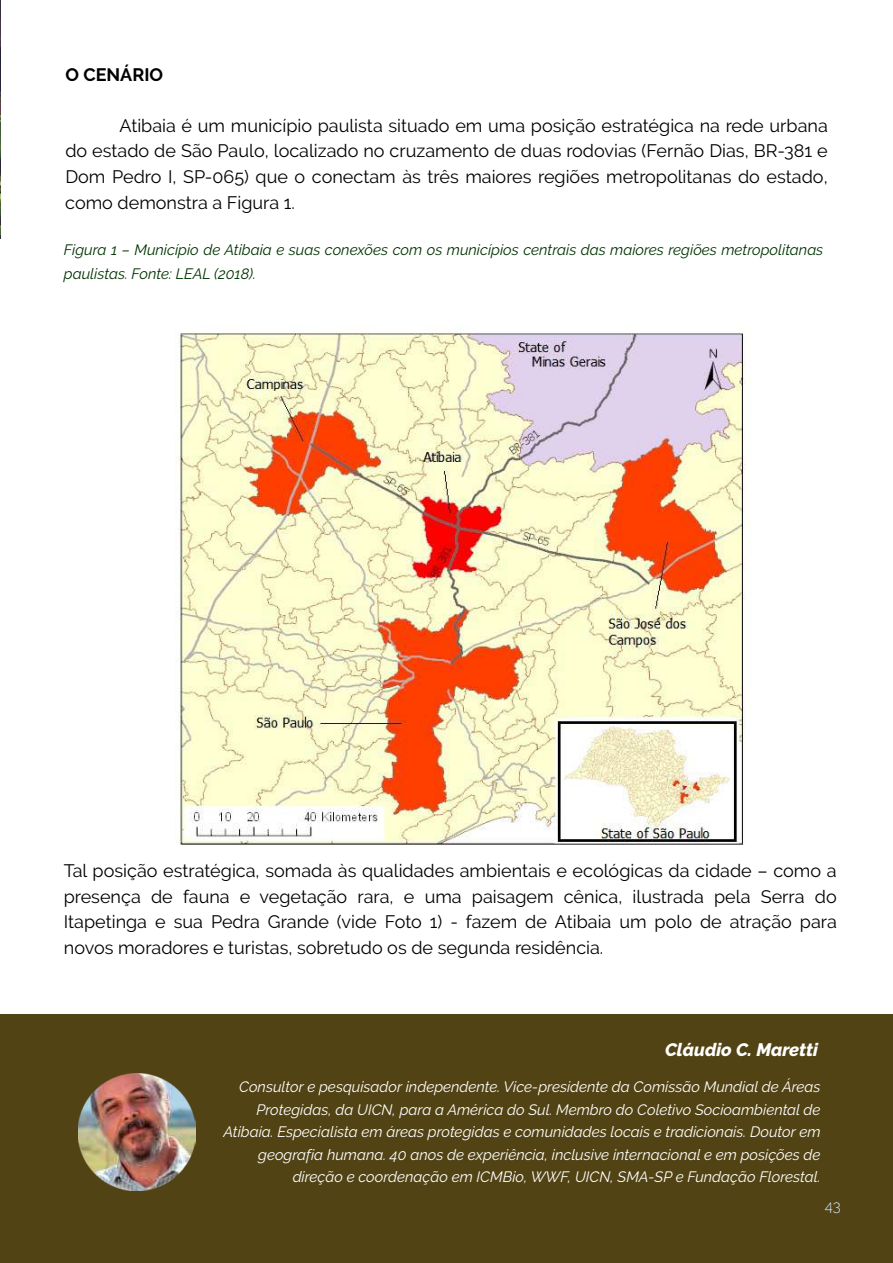
<style>
.page{position:relative;width:893px;height:1263px;background:#fff}
.page>*{position:absolute;margin:0;border:0;box-sizing:border-box;transform-origin:0 0}
.t1{font:18px/25.5px "Raleway";color:#000;text-align:justify}
.t2{font:italic 800 18px "Raleway";color:#fff}
.t3{font:700 18px "Raleway";color:#000}
.t4{font:italic 15px/22.5px "Raleway";color:#fff;text-align:right}
.t5{font:italic 15px/24px "Raleway";color:#030}
.t6{font:300 15px "Raleway";color:#d3eaff}
</style>
<div class="page">
<img style="left:0;top:0;width:1px;height:238px">
<img style="left:176px;top:332px;width:574px;height:513px">
<div style="left:0;top:1014px;width:893px;height:249px;background:#524314"></div>
<img style="left:78px;top:1073px;width:118px;height:118px">
<p class="t3" style="left:65px;top:64px;width:99px">O CENÁRIO</p>
<p class="t1" style="left:65px;top:113px;width:764px;text-indent:54px">Atibaia é um município paulista situado em uma posição estratégica na rede urbana do estado de São Paulo, localizado no cruzamento de duas rodovias (Fernão Dias, BR-381 e Dom Pedro I, SP-065) que o conectam às três maiores regiões metropolitanas do estado, como demonstra a Figura 1.</p>
<p class="t5" style="left:64px;top:237px;width:761px">Figura 1 – Município de Atibaia e suas conexões com os municípios centrais das maiores regiões metropolitanas paulistas. Fonte: LEAL (2018).</p>
<p class="t1" style="left:64px;top:858px;width:774px">Tal posição estratégica, somada às qualidades ambientais e ecológicas da cidade – como a presença de fauna e vegetação rara, e uma paisagem cênica, ilustrada pela Serra do Itapetinga e sua Pedra Grande (vide Foto 1) - fazem de Atibaia um polo de atração para novos moradores e turistas, sobretudo os de segunda residência.</p>
<p class="t2" style="left:665px;top:1039px;width:154px">Cláudio C. Maretti</p>
<p class="t4" style="left:223px;top:1076px;width:599px">Consultor e pesquisador independente. Vice-presidente da Comissão Mundial de Áreas Protegidas, da UICN, para a América do Sul. Membro do Coletivo Socioambiental de Atibaia. Especialista em áreas protegidas e comunidades locais e tradicionais. Doutor em geografia humana. 40 anos de experiência, inclusive internacional e em posições de direção e coordenação em ICMBio, WWF, UICN, SMA-SP e Fundação Florestal.</p>
<p class="t6" style="left:825px;top:1197px;width:17px">43</p>
</div>
